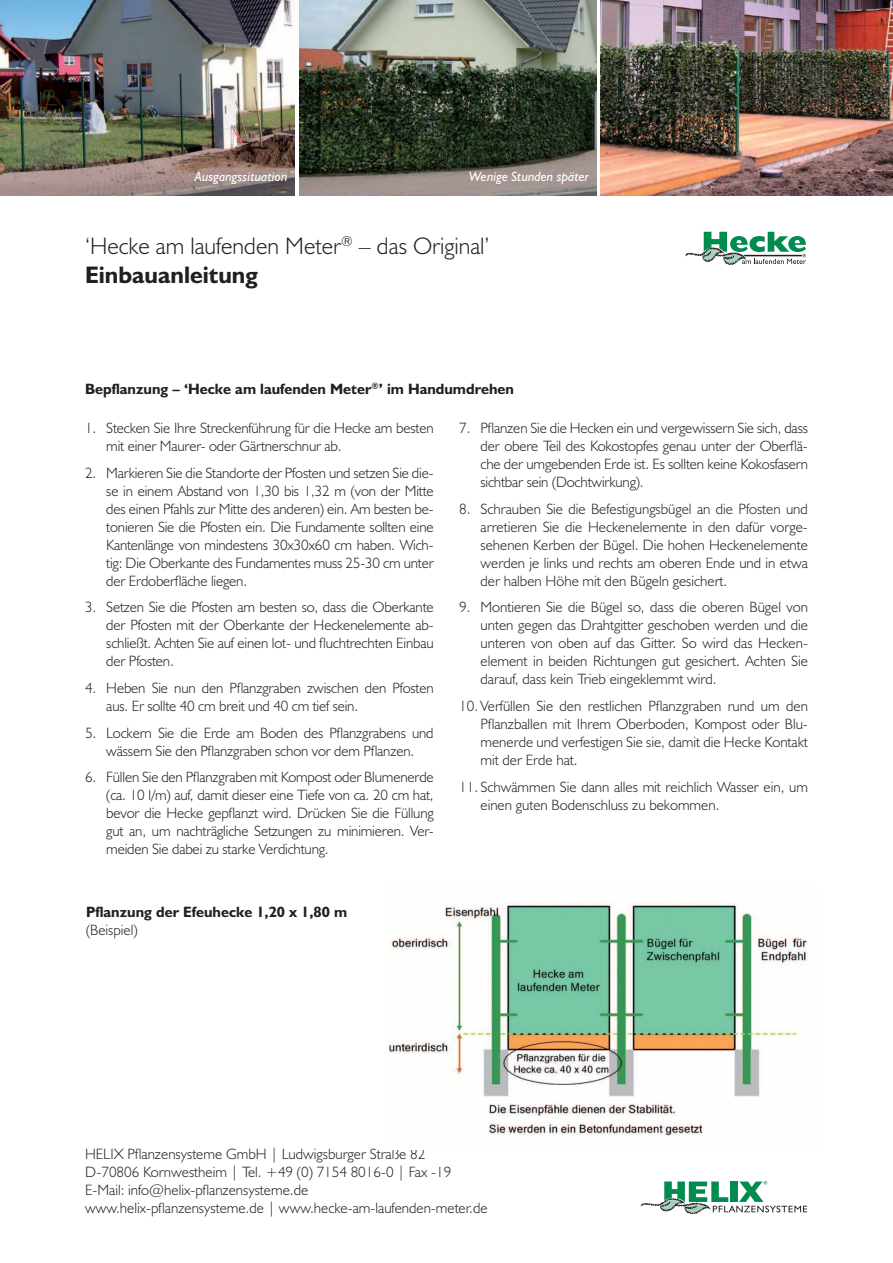
<style>
.page{position:relative;width:893px;height:1263px;background:#fff}
.page>*{position:absolute;margin:0;border:0;box-sizing:border-box;transform-origin:0 0}
.t1{font:300 24px/28.8px "Humanist 521 BT";color:#231f20}
.t2{font:300 15px/18px "Humanist 521 BT";letter-spacing:-.01em;color:#231f20;text-align:justify}
.t3{font:700 15px "Humanist 521 BT";color:#231f20}
.t4{font:italic 13.5px "Humanist 521 BT";color:#fff}
.s1{font-weight:700}
</style>
<div class="page">
<img style="left:300px;top:0;width:296px;height:196px">
<img style="left:600px;top:0;width:293px;height:196px">
<img style="left:0;top:0;width:294px;height:196px">
<img style="left:640px;top:1203px;width:58px;height:11px">
<svg style="left:661px;top:1181px;width:146px;height:32px"></svg>
<img style="left:685px;top:252px;width:18px;height:7px">
<svg style="left:703px;top:232px;width:103px;height:33px"></svg>
<img style="left:389px;top:903px;width:419px;height:233px">
<p class="t4" style="left:195px;top:168px;width:94px">Ausgangssituation</p>
<p class="t4" style="left:469px;top:168px;width:122px">Wenige Stunden später</p>
<h1 class="t1" style="left:85px;top:231px;width:406px">‘Hecke am laufenden Meter<sup>®</sup> – das Original’<br><span class="s1">Einbauanleitung</span></h1>
<p class="t3" style="left:85px;top:380px;width:430px">Bepflanzung – ‘Hecke am laufenden Meter<sup>®</sup>’ im Handumdrehen</p>
<p class="t2" style="left:106px;top:419px;width:329px;text-indent:-21px">1. Stecken Sie Ihre Streckenführung für die Hecke am besten mit einer Maurer- oder Gärtnerschnur ab.</p>
<p class="t2" style="left:106px;top:464px;width:329px;text-indent:-21px">2. Markieren Sie die Standorte der Pfosten und setzen Sie die&shy;se in einem Abstand von 1,30 bis 1,32 m (von der Mitte des einen Pfahls zur Mitte des anderen) ein. Am besten be&shy;tonieren Sie die Pfosten ein. Die Fundamente sollten eine Kantenlänge von mindestens 30x30x60 cm haben. Wich&shy;tig: Die Oberkante des Fundamentes muss 25-30 cm unter der Erdoberfläche liegen.</p>
<p class="t2" style="left:106px;top:598px;width:329px;text-indent:-21px">3. Setzen Sie die Pfosten am besten so, dass die Oberkante der Pfosten mit der Oberkante der Heckenelemente ab&shy;schließt. Achten Sie auf einen lot- und fluchtrechten Einbau der Pfosten.</p>
<p class="t2" style="left:106px;top:679px;width:329px;text-indent:-21px">4. Heben Sie nun den Pflanzgraben zwischen den Pfosten aus. Er sollte 40 cm breit und 40 cm tief sein.</p>
<p class="t2" style="left:85px;top:723px;width:350px;text-align:center">5. Lockern Sie die Erde am Boden des Pflanzgrabens und wässern Sie den Pflanzgraben schon vor dem Pflanzen.</p>
<p class="t2" style="left:106px;top:768px;width:329px;text-indent:-21px">6. Füllen Sie den Pflanzgraben mit Kompost oder Blumenerde (ca. 10 l/m) auf, damit dieser eine Tiefe von ca. 20 cm hat, bevor die Hecke gepflanzt wird. Drücken Sie die Füllung gut an, um nachträgliche Setzungen zu minimieren. Ver&shy;meiden Sie dabei zu starke Verdichtung.</p>
<p class="t2" style="left:480px;top:419px;width:329px;text-indent:-21px">7. Pflanzen Sie die Hecken ein und vergewissern Sie sich, dass der obere Teil des Kokostopfes genau unter der Oberflä&shy;che der umgebenden Erde ist. Es sollten keine Kokosfasern sichtbar sein (Dochtwirkung).</p>
<p class="t2" style="left:480px;top:500px;width:329px;text-indent:-21px">8. Schrauben Sie die Befestigungsbügel an die Pfosten und arretieren Sie die Heckenelemente in den dafür vorge&shy;sehenen Kerben der Bügel. Die hohen Heckenelemente werden je links und rechts am oberen Ende und in etwa der halben Höhe mit den Bügeln gesichert.</p>
<p class="t2" style="left:480px;top:598px;width:329px;text-indent:-21px">9. Montieren Sie die Bügel so, dass die oberen Bügel von unten gegen das Drahtgitter geschoben werden und die unteren von oben auf das Gitter. So wird das Hecken&shy;element in beiden Richtungen gut gesichert. Achten Sie darauf, dass kein Trieb eingeklemmt wird.</p>
<p class="t2" style="left:480px;top:697px;width:329px;text-indent:-21px">10. Verfüllen Sie den restlichen Pflanzgraben rund um den Pflanzballen mit Ihrem Oberboden, Kompost oder Blu&shy;menerde und verfestigen Sie sie, damit die Hecke Kontakt mit der Erde hat.</p>
<p class="t2" style="left:480px;top:777px;width:329px;text-indent:-21px">11. Schwämmen Sie dann alles mit reichlich Wasser ein, um einen guten Bodenschluss zu bekommen.</p>
<p class="t3" style="left:86px;top:902px;width:263px">Pflanzung der Efeuhecke 1,20 x 1,80 m</p>
<p class="t2" style="left:86px;top:920px;width:53px">(Beispiel)</p>
<p class="t2" style="left:85px;top:1144px;width:404px;text-align:left">HELIX Pflanzensysteme GmbH | Ludwigsburger Straße 82<br>D-70806 Kornwestheim | Tel. +49 (0) 7154 8016-0 | Fax -19<br>E-Mail: info@helix-pflanzensysteme.de www.helix-pflanzensysteme.de | www.hecke-am-laufenden-meter.de</p>
</div>
